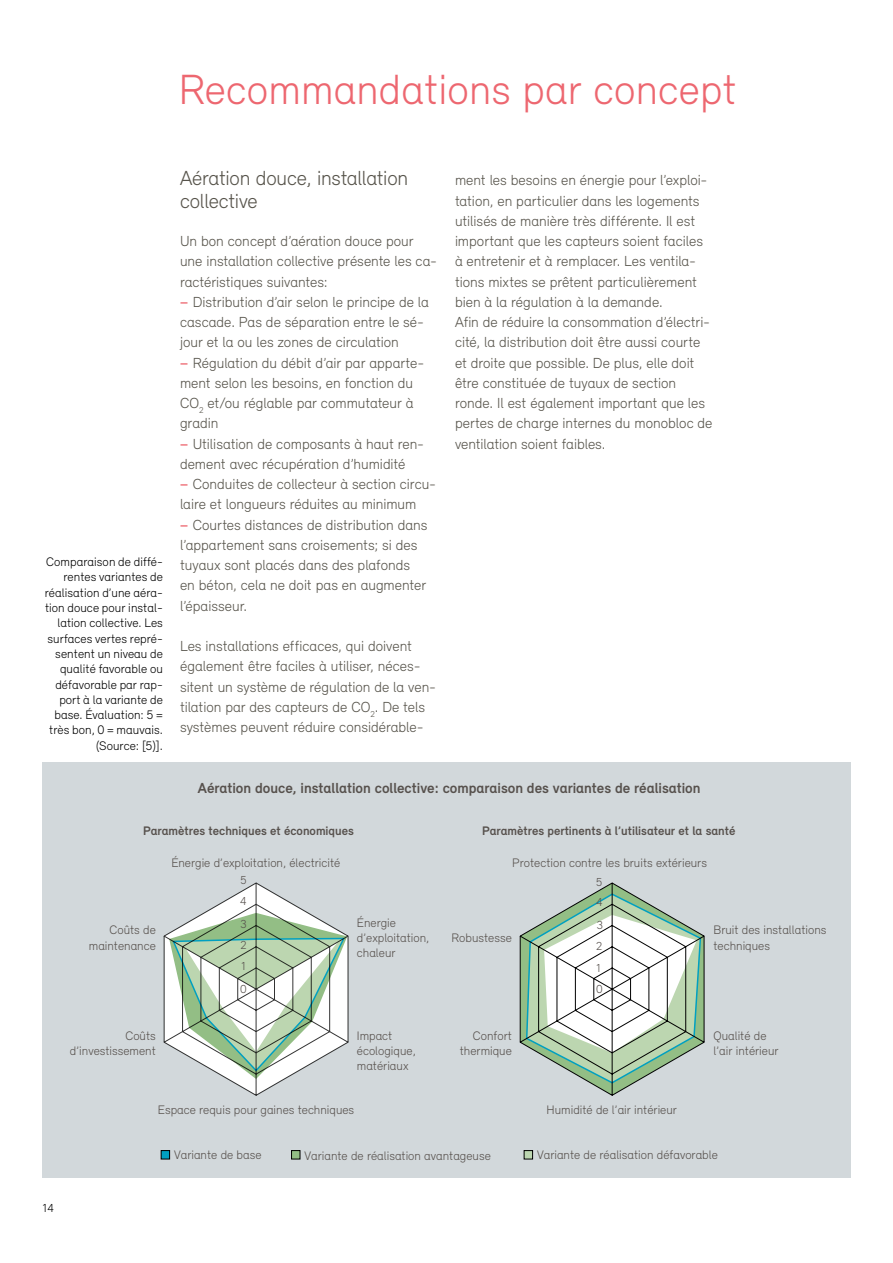
<style>
.page{position:relative;width:893px;height:1263px;background:#fff}
.page>*{position:absolute;margin:0;border:0;box-sizing:border-box;transform-origin:0 0}
.t1{font:300 43.5px "Relevant";letter-spacing:.005em;color:#ed6770}
.t2{font:300 21px/22.5px "Relevant";letter-spacing:-.015em;color:#57544b}
.t3{font:300 15px/20.2px "Relevant";color:#57544b}
.t4{font:700 15px "Relevant";color:#57514d}
.t5{font:300 12.75px/15.3px "Relevant";color:#57514d}
.t6{font:300 12.75px/15.3px "Relevant";letter-spacing:.005em;color:#000;text-align:right}
.t7{font:700 12.75px "Relevant";color:#57514d}
.t8{font:300 12px "Relevant";color:#57514d}
.t9{font:300 12px "Relevant";color:#000}
.s1{font-weight:500;color:#ed6770}
</style>
<div class="page">
<div style="left:43px;top:763px;width:807px;height:415px;background:#d2d8db"></div>
<svg style="left:519px;top:882px;width:186px;height:214px"></svg>
<svg style="left:164px;top:883px;width:184px;height:212px"></svg>
<div style="left:161px;top:1150px;width:9px;height:9px;background:#00a0c1"></div>
<div style="left:161px;top:1150px;width:9px;height:9px;border:1px solid #000"></div>
<div style="left:524px;top:1150px;width:9px;height:9px;background:#bcd6b0"></div>
<div style="left:524px;top:1150px;width:9px;height:9px;border:1px solid #000"></div>
<div style="left:292px;top:1150px;width:8px;height:9px;background:#93be85"></div>
<div style="left:291px;top:1150px;width:9px;height:9px;border:1px solid #000"></div>
<h1 class="t1" style="left:179px;top:64px;width:559px">Recommandations par concept</h1>
<p class="t6" style="left:45px;top:554px;width:120px">Comparaison de diffé&shy;rentes variantes de réalisation d’une aéra&shy;tion douce pour instal&shy;lation collective. Les surfaces vertes repré&shy;sentent un niveau de qualité favorable ou défavorable par rap&shy;port à la variante de base. Évaluation: 5 = très bon, 0 = mauvais. (Source: [5)].</p>
<h2 class="t2" style="left:180px;top:167px;width:230px">Aération douce, installation collective</h2>
<p class="t3" style="left:180px;top:231px;width:259px">Un bon concept d’aération douce pour une installation collective présente les ca&shy;ractéristiques suivantes:<br><span class="s1">−</span> Distribution d’air selon le principe de la cascade. Pas de séparation entre le sé&shy;jour et la ou les zones de circulation<br><span class="s1">−</span> Régulation du débit d’air par apparte&shy;ment selon les besoins, en fonction du CO<sub>2</sub> et/ou réglable par commutateur à gradin<br><span class="s1">−</span> Utilisation de composants à haut ren&shy;dement avec récupération d’humidité<br><span class="s1">−</span> Conduites de collecteur à section circu&shy;laire et longueurs réduites au minimum<br><span class="s1">−</span> Courtes distances de distribution dans l’appartement sans croisements; si des tuyaux sont placés dans des plafonds<br>en béton, cela ne doit pas en augmenter l’épaisseur.</p>
<p class="t3" style="left:180px;top:636px;width:258px">Les installations efficaces, qui doivent également être faciles à utiliser, néces&shy;sitent un système de régulation de la ven&shy;tilation par des capteurs de CO<sub>2</sub>. De tels systèmes peuvent réduire considérable-</p>
<p class="t3" style="left:455px;top:170px;width:259px">ment les besoins en énergie pour l’exploi&shy;tation, en particulier dans les logements utilisés de manière très différente. Il est important que les capteurs soient faciles à entretenir et à remplacer. Les ventila&shy;tions mixtes se prêtent particulièrement bien à la régulation à la demande.<br>Afin de réduire la consommation d’électri&shy;cité, la distribution doit être aussi courte et droite que possible. De plus, elle doit être constituée de tuyaux de section ronde. Il est également important que les pertes de charge internes du monobloc de ventilation soient faibles.</p>
<p class="t4" style="left:198px;top:779px;width:504px">Aération douce, installation collective: comparaison des variantes de réalisation</p>
<p class="t7" style="left:143px;top:823px;width:212px">Paramètres techniques et économiques</p>
<p class="t7" style="left:482px;top:823px;width:255px">Paramètres pertinents à l’utilisateur et la santé</p>
<p class="t5" style="left:171px;top:855px;width:170px">Énergie d’exploitation, électricité</p>
<p class="t5" style="left:512px;top:855px;width:196px">Protection contre les bruits extérieurs</p>
<p class="t8" style="left:240px;top:873px;width:8px">5</p>
<p class="t8" style="left:596px;top:875px;width:8px">5</p>
<p class="t8" style="left:240px;top:894px;width:8px">4</p>
<p class="t8" style="left:596px;top:895px;width:8px">4</p>
<p class="t5" style="left:89px;top:922px;width:68px;text-align:right">Coûts de maintenance</p>
<p class="t8" style="left:240px;top:917px;width:8px">3</p>
<p class="t8" style="left:240px;top:938px;width:8px">2</p>
<p class="t5" style="left:357px;top:914px;width:74px">Énergie d’exploitation, chaleur</p>
<p class="t5" style="left:452px;top:930px;width:62px">Robustesse</p>
<p class="t8" style="left:597px;top:918px;width:8px">3</p>
<p class="t8" style="left:596px;top:939px;width:8px">2</p>
<p class="t5" style="left:713px;top:922px;width:114px">Bruit des installations techniques</p>
<p class="t8" style="left:241px;top:959px;width:6px">1</p>
<p class="t8" style="left:596px;top:961px;width:6px">1</p>
<p class="t8" style="left:240px;top:982px;width:8px">0</p>
<p class="t8" style="left:596px;top:982px;width:8px">0</p>
<p class="t5" style="left:70px;top:1027px;width:87px;text-align:right">Coûts d’investissement</p>
<p class="t5" style="left:357px;top:1028px;width:60px">Impact écologique, matériaux</p>
<p class="t5" style="left:460px;top:1027px;width:54px;text-align:right">Confort thermique</p>
<p class="t5" style="left:713px;top:1027px;width:67px">Qualité de l’air intérieur</p>
<p class="t5" style="left:158px;top:1102px;width:198px">Espace requis pour gaines techniques</p>
<p class="t5" style="left:547px;top:1102px;width:132px">Humidité de l’air intérieur</p>
<p class="t9" style="left:43px;top:1201px;width:13px">14</p>
<p class="t5" style="left:174px;top:1147px;width:89px">Variante de base</p>
<p class="t5" style="left:305px;top:1147px;width:188px">Variante de réalisation avantageuse</p>
<p class="t5" style="left:537px;top:1147px;width:182px">Variante de réalisation défavorable</p>
</div>
